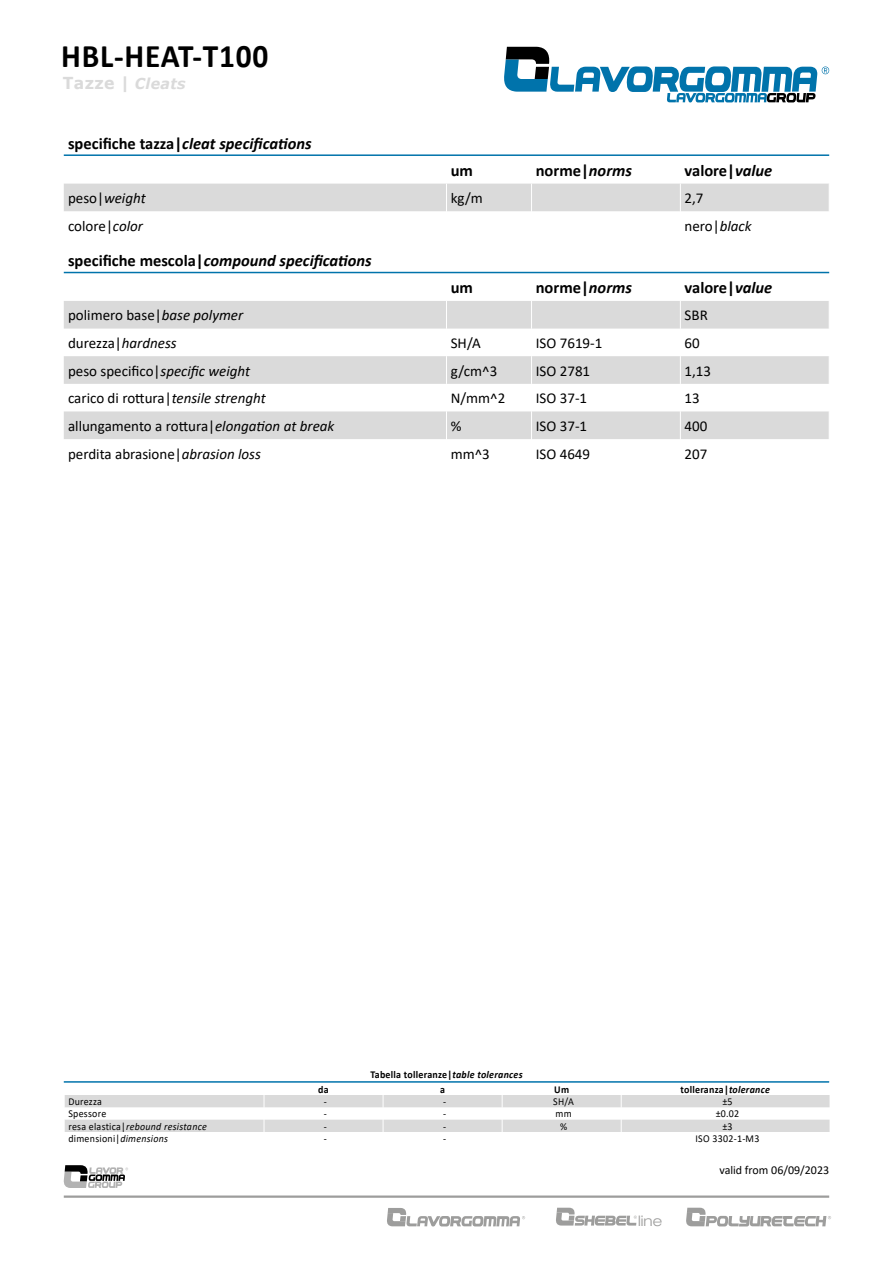
<style>
.page{position:relative;width:893px;height:1263px;background:#fff}
.page>*{position:absolute;margin:0;border:0;box-sizing:border-box;transform-origin:0 0}
.t1{font:700 33px "Calibri";letter-spacing:.025em;color:#000;scale:.95 1}
.t2{font:italic 700 16.5px "Calibri";color:#000}
.t3{font:700 16.5px "Calibri";color:#000}
.t4{font:700 16.5px "Verdana";letter-spacing:.025em;color:#dadada;scale:.95 1}
.t5{font:15px "Calibri";color:#000}
.t6{font:italic 15px "Calibri";color:#000}
.t7{font:300 expanded 14.55px "Helvetica Neue LT Std";color:#9d9d9c}
.t8{font:12px "Calibri";color:#000}
.t9{font:10.5px "Calibri";letter-spacing:.025em;color:#000;scale:.95 1}
.t10{font:700 10.5px "Calibri";letter-spacing:.025em;color:#000;scale:.95 1}
.t11{font:italic 10.5px "Calibri";letter-spacing:.025em;color:#000;scale:.95 1}
.s1{font-style:italic;font-size:15px}
.s2{font-style:normal}
.s3{font-style:italic}
</style>
<div class="page">
<svg style="left:387px;top:1208px;width:138px;height:18px"></svg>
<svg style="left:556px;top:1208px;width:81px;height:17px"></svg>
<svg style="left:686px;top:1208px;width:145px;height:18px"></svg>
<hr style="left:64px;top:1195px;width:765px;height:3px;background:#9d9d9c">
<svg style="left:63px;top:1165px;width:65px;height:23px"></svg>
<svg style="left:504px;top:47px;width:325px;height:55px"></svg>
<hr style="left:64px;top:154px;width:765px;height:2px;background:#0073ab">
<div style="left:64px;top:184px;width:765px;height:27px;background:#dadada"></div>
<hr style="left:64px;top:272px;width:765px;height:1px;background:#0073ab">
<svg style="left:64px;top:301px;width:765px;height:138px;fill:#dadada"></svg>
<svg style="left:446px;top:301px;width:1px;height:138px"></svg>
<svg style="left:531px;top:301px;width:1px;height:138px"></svg>
<svg style="left:680px;top:301px;width:1px;height:138px"></svg>
<hr style="left:64px;top:1081px;width:765px;height:2px;background:#0073ab">
<svg style="left:64px;top:1095px;width:766px;height:37px"></svg>
<h1 class="t1" style="left:61px;top:33px;width:219px">HBL-HEAT-T100</h1>
<p class="t4" style="left:63px;top:72px;width:131px">Tazze | <span class="s1">Cleats</span></p>
<p class="t2" style="left:68px;top:132px;width:245px"><span class="s2">specifiche tazza|</span>cleat specifications</p>
<p class="t3" style="left:451px;top:159px;width:24px">um</p>
<p class="t3" style="left:536px;top:159px;width:98px">norme|<span class="s3">norms</span></p>
<p class="t3" style="left:685px;top:159px;width:89px">valore|<span class="s3">value</span></p>
<p class="t6" style="left:68px;top:188px;width:79px"><span class="s2">peso|</span>weight</p>
<p class="t5" style="left:451px;top:188px;width:34px">kg/m</p>
<p class="t5" style="left:685px;top:188px;width:20px">2,7</p>
<p class="t5" style="left:68px;top:215px;width:76px">colore|<span class="s3">color</span></p>
<p class="t5" style="left:685px;top:215px;width:69px">nero|<span class="s3">black</span></p>
<p class="t2" style="left:68px;top:249px;width:305px"><span class="s2">specifiche mescola|</span>compound specifications</p>
<p class="t3" style="left:451px;top:276px;width:24px">um</p>
<p class="t3" style="left:536px;top:276px;width:98px">norme|<span class="s3">norms</span></p>
<p class="t3" style="left:685px;top:276px;width:89px">valore|<span class="s3">value</span></p>
<p class="t5" style="left:68px;top:305px;width:177px">polimero base|<span class="s3">base polymer</span></p>
<p class="t5" style="left:685px;top:305px;width:25px">SBR</p>
<p class="t5" style="left:68px;top:333px;width:110px">durezza|<span class="s3">hardness</span></p>
<p class="t5" style="left:451px;top:333px;width:32px">SH/A</p>
<p class="t5" style="left:536px;top:333px;width:68px">ISO 7619-1</p>
<p class="t5" style="left:685px;top:333px;width:17px">60</p>
<p class="t5" style="left:68px;top:360px;width:184px">peso specifico|<span class="s3">specific weight</span></p>
<p class="t5" style="left:451px;top:360px;width:48px">g/cm^3</p>
<p class="t5" style="left:536px;top:360px;width:56px">ISO 2781</p>
<p class="t5" style="left:685px;top:360px;width:28px">1,13</p>
<p class="t5" style="left:68px;top:388px;width:199px">carico di rottura|<span class="s3">tensile strenght</span></p>
<p class="t5" style="left:451px;top:388px;width:56px">N/mm^2</p>
<p class="t5" style="left:536px;top:388px;width:53px">ISO 37-1</p>
<p class="t5" style="left:685px;top:388px;width:17px">13</p>
<p class="t5" style="left:68px;top:416px;width:268px">allungamento a rottura|<span class="s3">elongation at break</span></p>
<p class="t5" style="left:451px;top:416px;width:12px">%</p>
<p class="t5" style="left:536px;top:416px;width:53px">ISO 37-1</p>
<p class="t5" style="left:685px;top:416px;width:24px">400</p>
<p class="t5" style="left:68px;top:443px;width:194px">perdita abrasione|<span class="s3">abrasion loss</span></p>
<p class="t5" style="left:451px;top:443px;width:41px">mm^3</p>
<p class="t5" style="left:536px;top:443px;width:56px">ISO 4649</p>
<p class="t5" style="left:685px;top:443px;width:24px">207</p>
<p class="t10" style="left:370px;top:1067px;width:162px">Tabella tolleranze|<span class="s3">table tolerances</span></p>
<p class="t10" style="left:318px;top:1082px;width:13px">da</p>
<p class="t10" style="left:440px;top:1082px;width:7px">a</p>
<p class="t10" style="left:554px;top:1082px;width:17px">Um</p>
<p class="t10" style="left:680px;top:1082px;width:96px">tolleranza|<span class="s3">tolerance</span></p>
<p class="t9" style="left:68px;top:1094px;width:37px">Durezza</p>
<p class="t9" style="left:324px;top:1094px;width:5px">-</p>
<p class="t9" style="left:443px;top:1094px;width:5px">-</p>
<p class="t9" style="left:553px;top:1094px;width:23px">SH/A</p>
<p class="t9" style="left:722px;top:1094px;width:12px">±5</p>
<p class="t9" style="left:68px;top:1107px;width:41px">Spessore</p>
<p class="t9" style="left:324px;top:1107px;width:5px">-</p>
<p class="t9" style="left:443px;top:1107px;width:5px">-</p>
<p class="t9" style="left:555px;top:1107px;width:19px">mm</p>
<p class="t9" style="left:716px;top:1107px;width:26px">±0.02</p>
<p class="t11" style="left:68px;top:1119px;width:147px"><span class="s2">resa elastica|</span>rebound resistance</p>
<p class="t9" style="left:324px;top:1119px;width:5px">-</p>
<p class="t9" style="left:443px;top:1119px;width:5px">-</p>
<p class="t9" style="left:560px;top:1119px;width:9px">%</p>
<p class="t9" style="left:722px;top:1119px;width:12px">±3</p>
<p class="t9" style="left:68px;top:1131px;width:106px">dimensioni|<span class="s3">dimensions</span></p>
<p class="t9" style="left:324px;top:1131px;width:5px">-</p>
<p class="t9" style="left:443px;top:1131px;width:5px">-</p>
<p class="t9" style="left:695px;top:1131px;width:69px">ISO 3302-1-M3</p>
<p class="t7" style="left:638px;top:1212px;width:25px">line</p>
<p class="t8" style="left:719px;top:1162px;width:111px">valid from 06/09/2023</p>
</div>
